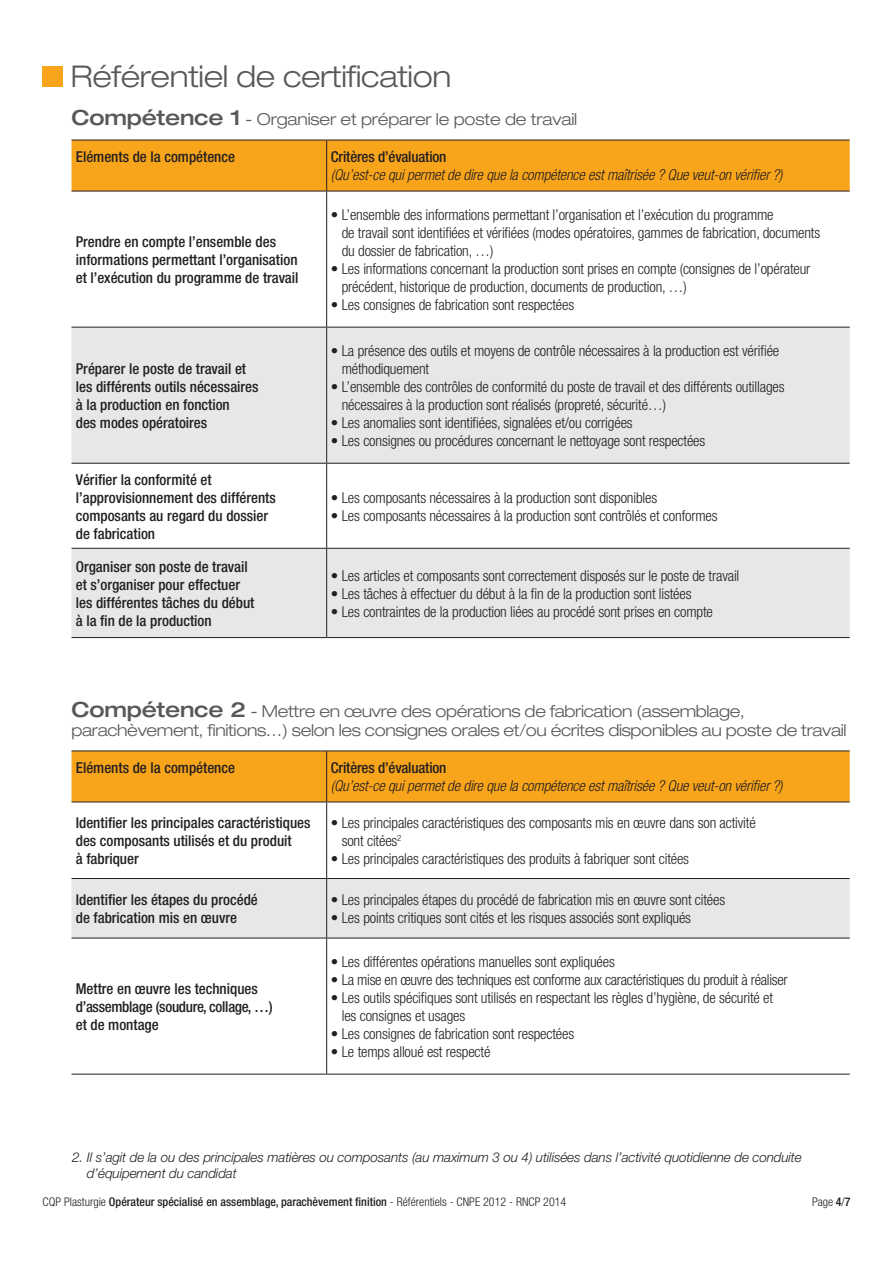
<style>
.page{position:relative;width:893px;height:1263px;background:#fff}
.page>*{position:absolute;margin:0;border:0;box-sizing:border-box;transform-origin:0 0}
.Titre_rubrique{font:300 expanded 30px "Helvetica Neue LT";letter-spacing:-.01em;color:#57585a}
.Sous-titre{font:300 expanded 16.5px/19.5px "Helvetica Neue LT";letter-spacing:-.02em;color:#57585a}
.Body_tableau_c2{font:300 condensed 15px/18px "Helvetica Neue LT";letter-spacing:-.01em;color:#231f20}
.Body_tableau_c1{font:500 condensed 15px/18px "Helvetica Neue LT";color:#231f20}
.Body_tableau_c2-2{font:italic 300 condensed 15px/18px "Helvetica Neue LT";letter-spacing:-.01em;color:#231f20}
.Note_bdp{font:italic 300 13.5px/16.2px "Helvetica Neue LT";letter-spacing:-.01em;color:#231f20}
.Body{font:500 condensed 12px "Helvetica Neue LT";color:#231f20}
.Body-2{font:300 condensed 12px "Helvetica Neue LT";color:#231f20}
.s1{font-weight:500;font-size:21px}
.s2{font-weight:500;font-style:normal}
.s3{font-weight:300}
.s4{font-weight:500}
</style>
<div class="page">
<div style="left:42px;top:66px;width:21px;height:21px;background:#f9a51b"></div>
<div style="left:72px;top:141px;width:778px;height:50px;background:#f9a51b"></div>
<svg style="left:72px;top:328px;width:778px;height:309px;fill:#e6e7e9"></svg>
<hr style="left:72px;top:140px;width:255px;height:1px;background:#231f20">
<hr style="left:327px;top:140px;width:523px;height:1px;background:#231f20">
<hr style="left:326px;top:140px;width:1px;height:51px;background:#231f20">
<hr style="left:72px;top:191px;width:255px;height:1px;background:#231f20">
<hr style="left:327px;top:191px;width:523px;height:1px;background:#231f20">
<hr style="left:326px;top:191px;width:1px;height:136px;background:#231f20">
<hr style="left:72px;top:327px;width:255px;height:1px;background:#231f20">
<hr style="left:327px;top:327px;width:523px;height:1px;background:#231f20">
<hr style="left:326px;top:327px;width:1px;height:136px;background:#231f20">
<hr style="left:72px;top:463px;width:255px;height:1px;background:#231f20">
<hr style="left:327px;top:463px;width:523px;height:1px;background:#231f20">
<hr style="left:326px;top:464px;width:1px;height:84px;background:#231f20">
<hr style="left:72px;top:548px;width:255px;height:1px;background:#231f20">
<hr style="left:327px;top:548px;width:523px;height:1px;background:#231f20">
<hr style="left:326px;top:549px;width:1px;height:88px;background:#231f20">
<hr style="left:72px;top:637px;width:255px;height:1px;background:#231f20">
<hr style="left:327px;top:637px;width:523px;height:1px;background:#231f20">
<div style="left:72px;top:751px;width:778px;height:50px;background:#f9a51b"></div>
<svg style="left:72px;top:802px;width:778px;height:272px"></svg>
<div style="left:72px;top:879px;width:778px;height:59px;background:#e6e7e9"></div>
<hr style="left:72px;top:750px;width:255px;height:1px;background:#231f20">
<hr style="left:327px;top:750px;width:523px;height:1px;background:#231f20">
<hr style="left:326px;top:751px;width:1px;height:50px;background:#231f20">
<hr style="left:72px;top:801px;width:255px;height:1px;background:#231f20">
<hr style="left:327px;top:801px;width:523px;height:1px;background:#231f20">
<hr style="left:326px;top:802px;width:1px;height:76px;background:#231f20">
<hr style="left:72px;top:878px;width:255px;height:1px;background:#231f20">
<hr style="left:327px;top:878px;width:523px;height:1px;background:#231f20">
<hr style="left:326px;top:879px;width:1px;height:59px;background:#231f20">
<hr style="left:72px;top:938px;width:255px;height:1px;background:#231f20">
<hr style="left:327px;top:938px;width:523px;height:1px;background:#231f20">
<hr style="left:326px;top:938px;width:1px;height:136px;background:#231f20">
<hr style="left:327px;top:1074px;width:523px;height:1px;background:#231f20">
<hr style="left:72px;top:1074px;width:255px;height:1px;background:#231f20">
<p class="Titre_rubrique" style="left:70px;top:59px;width:382px">Référentiel de certification</p>
<p class="Sous-titre" style="left:72px;top:109px;width:507px"><span class="s1">Compétence 1</span> - Organiser et préparer le poste de travail</p>
<p class="Body_tableau_c1" style="left:76px;top:148px;width:161px">Eléments de la compétence</p>
<p class="Body_tableau_c2-2" style="left:331px;top:148px;width:453px"><span class="s2">Critères d’évaluation<br></span>(Qu’est-ce qui permet de dire que la compétence est maîtrisée ? Que veut-on vérifier ?)</p>
<p class="Body_tableau_c1" style="left:76px;top:232px;width:224px">Prendre en compte l’ensemble des informations permettant l’organisation et l’exécution du programme de travail</p>
<p class="Body_tableau_c1" style="left:76px;top:360px;width:184px">Préparer le poste de travail et les différents outils nécessaires à la production en fonction<br>des modes opératoires</p>
<p class="Body_tableau_c1" style="left:76px;top:470px;width:202px">Vérifier la conformité et l’approvisionnement des différents composants au regard du dossier de fabrication</p>
<p class="Body_tableau_c2" style="left:342px;top:206px;width:480px;text-indent:-11px">• L’ensemble des informations permettant l’organisation et l’exécution du programme<br>de travail sont identifiées et vérifiées (modes opératoires, gammes de fabrication, documents du dossier de fabrication, …)</p>
<p class="Body_tableau_c2" style="left:342px;top:260px;width:470px;text-indent:-11px">• Les informations concernant la production sont prises en compte (consignes de l’opérateur précédent, historique de production, documents de production, …)</p>
<p class="Body_tableau_c2" style="left:331px;top:296px;width:245px">• Les consignes de fabrication sont respectées</p>
<p class="Body_tableau_c2" style="left:342px;top:342px;width:439px;text-indent:-11px">• La présence des outils et moyens de contrôle nécessaires à la production est vérifiée méthodiquement</p>
<p class="Body_tableau_c2" style="left:342px;top:378px;width:444px;text-indent:-11px">• L’ensemble des contrôles de conformité du poste de travail et des différents outillages nécessaires à la production sont réalisés (propreté, sécurité…)</p>
<p class="Body_tableau_c2" style="left:331px;top:414px;width:303px">• Les anomalies sont identifiées, signalées et/ou corrigées</p>
<p class="Body_tableau_c2" style="left:331px;top:432px;width:376px">• Les consignes ou procédures concernant le nettoyage sont respectées</p>
<p class="Body_tableau_c2" style="left:331px;top:488px;width:328px">• Les composants nécessaires à la production sont disponibles</p>
<p class="Body_tableau_c2" style="left:331px;top:506px;width:388px">• Les composants nécessaires à la production sont contrôlés et conformes</p>
<p class="Body_tableau_c1" style="left:76px;top:557px;width:180px">Organiser son poste de travail et s’organiser pour effectuer les différentes tâches du début à la fin de la production</p>
<p class="Body_tableau_c2" style="left:331px;top:566px;width:410px">• Les articles et composants sont correctement disposés sur le poste de travail</p>
<p class="Body_tableau_c2" style="left:331px;top:584px;width:362px">• Les tâches à effectuer du début à la fin de la production sont listées</p>
<p class="Body_tableau_c2" style="left:331px;top:602px;width:383px">• Les contraintes de la production liées au procédé sont prises en compte</p>
<p class="Sous-titre" style="left:72px;top:701px;width:777px"><span class="s1">Compétence 2</span> - Mettre en œuvre des opérations de fabrication (assemblage, parachèvement, finitions…) selon les consignes orales et/ou écrites disponibles au poste de travail</p>
<p class="Body_tableau_c1" style="left:76px;top:759px;width:161px">Eléments de la compétence</p>
<p class="Body_tableau_c2-2" style="left:331px;top:759px;width:453px"><span class="s2">Critères d’évaluation<br></span>(Qu’est-ce qui permet de dire que la compétence est maîtrisée ? Que veut-on vérifier ?)</p>
<p class="Body_tableau_c1" style="left:76px;top:814px;width:236px">Identifier les principales caractéristiques des composants utilisés et du produit<br>à fabriquer</p>
<p class="Body_tableau_c2" style="left:342px;top:814px;width:415px;text-indent:-11px">• Les principales caractéristiques des composants mis en œuvre dans son activité sont citées<sup>2</sup></p>
<p class="Body_tableau_c2" style="left:331px;top:850px;width:360px">• Les principales caractéristiques des produits à fabriquer sont citées</p>
<p class="Body_tableau_c1" style="left:76px;top:891px;width:184px">Identifier les étapes du procédé de fabrication mis en œuvre</p>
<p class="Body_tableau_c2" style="left:331px;top:891px;width:396px">• Les principales étapes du procédé de fabrication mis en œuvre sont citées</p>
<p class="Body_tableau_c2" style="left:331px;top:909px;width:362px">• Les points critiques sont cités et les risques associés sont expliqués</p>
<p class="Body_tableau_c1" style="left:76px;top:979px;width:198px">Mettre en œuvre les techniques d’assemblage (soudure, collage, …) et de montage</p>
<p class="Body_tableau_c2" style="left:331px;top:953px;width:285px">• Les différentes opérations manuelles sont expliquées</p>
<p class="Body_tableau_c2" style="left:331px;top:971px;width:458px">• La mise en œuvre des techniques est conforme aux caractéristiques du produit à réaliser</p>
<p class="Body_tableau_c2" style="left:342px;top:989px;width:433px;text-indent:-11px">• Les outils spécifiques sont utilisés en respectant les règles d’hygiène, de sécurité et les consignes et usages</p>
<p class="Body_tableau_c2" style="left:331px;top:1025px;width:245px">• Les consignes de fabrication sont respectées</p>
<p class="Body_tableau_c2" style="left:331px;top:1043px;width:161px">• Le temps alloué est respecté</p>
<p class="Note_bdp" style="left:87px;top:1149px;width:716px;text-indent:-15px">2. Il s’agit de la ou des principales matières ou composants (au maximum 3 ou 4) utilisées dans l’activité quotidienne de conduite d’équipement du candidat</p>
<p class="Body" style="left:43px;top:1194px;width:525px"><span class="s3">CQP Plasturgie</span> Opérateur spécialisé en assemblage, parachèvement finition <span class="s3">- Référentiels - CNPE 2012 - RNCP 2014</span></p>
<p class="Body-2" style="left:812px;top:1194px;width:40px">Page <span class="s4">4</span>/<span class="s4">7</span></p>
</div>
